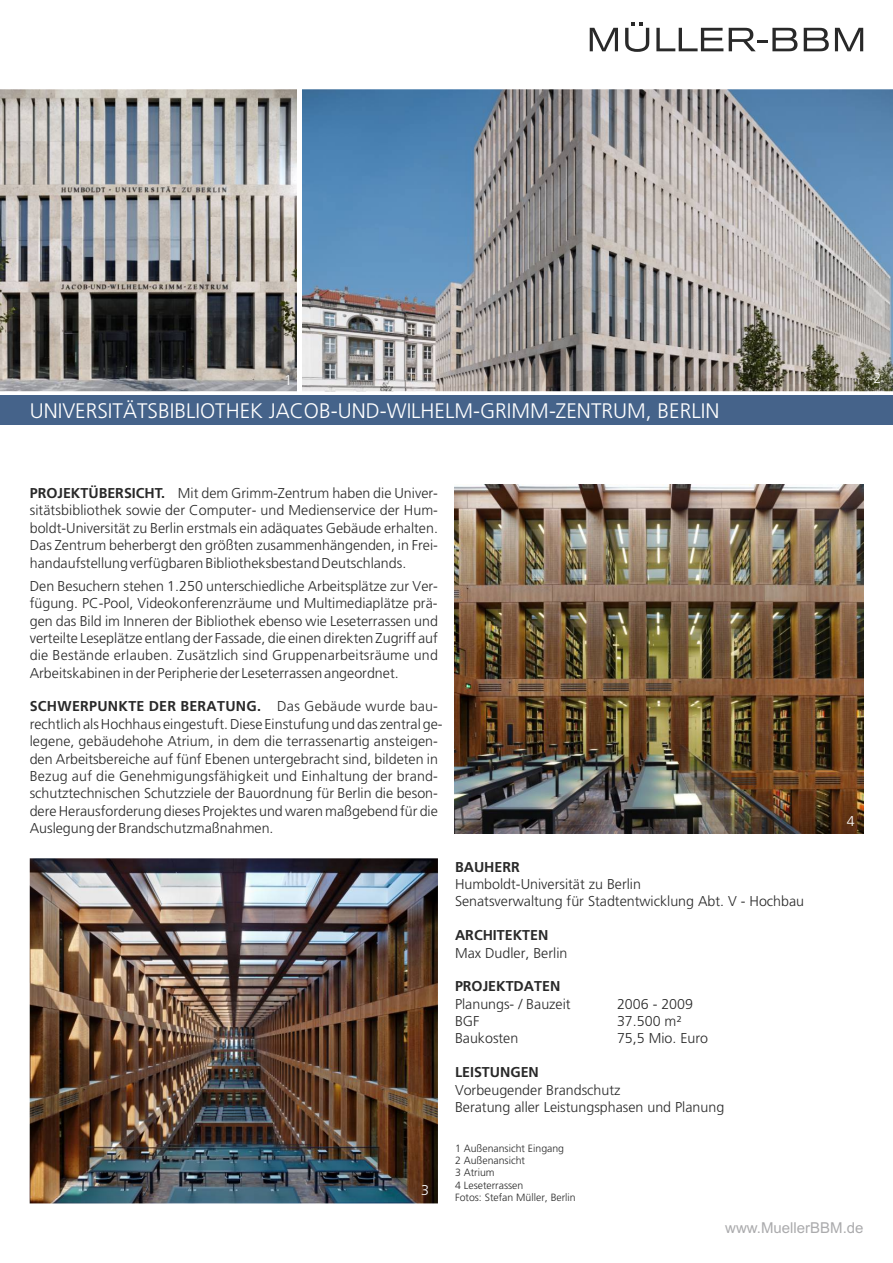
<style>
.page{position:relative;width:893px;height:1263px;background:#fff}
.page>*{position:absolute;margin:0;border:0;box-sizing:border-box;transform-origin:0 0}
.t1{font:300 21px "Frutiger LT";color:#fff}
.t2{font:15px "Arial";color:#ababad}
.t3{font:300 14.25px/17.4px "Frutiger LT";color:#292929}
.t4{font:700 14.25px "Frutiger LT";color:#292929}
.t5{font:300 14.25px "Frutiger LT";color:#fff}
.t6{font:300 10.5px/12.1px "Frutiger LT";color:#292929}
.s1{font-weight:700}
</style>
<div class="page">
<img style="left:30px;top:858px;width:408px;height:345px">
<img style="left:0;top:89px;width:297px;height:302px">
<img style="left:302px;top:89px;width:591px;height:302px">
<img style="left:455px;top:485px;width:408px;height:348px">
<div style="left:0;top:395px;width:893px;height:30px;background:#45638a"></div>
<svg style="left:835px;top:28px;width:28px;height:23px"></svg>
<svg style="left:804px;top:28px;width:25px;height:23px"></svg>
<svg style="left:729px;top:28px;width:68px;height:23px"></svg>
<svg style="left:656px;top:28px;width:67px;height:23px"></svg>
<svg style="left:625px;top:22px;width:24px;height:30px"></svg>
<svg style="left:590px;top:28px;width:28px;height:23px"></svg>
<p class="t5" style="left:284px;top:374px;width:9px">1</p>
<p class="t5" style="left:873px;top:373px;width:9px">2</p>
<h1 class="t1" style="left:30px;top:403px;width:691px">UNIVERSITÄTSBIBLIOTHEK JACOB-UND-WILHELM-GRIMM-ZENTRUM, BERLIN</h1>
<p class="t3" style="left:30px;top:486px;width:410px;text-align:justify"><span class="s1">PROJEKTÜBERSICHT.</span> Mit dem Grimm-Zentrum haben die Univer&shy;sitätsbibliothek sowie der Computer- und Medienservice der Hum&shy;boldt-Universität zu Berlin erstmals ein adäquates Gebäude erhalten.<br>Das Zentrum beherbergt den größten zusammenhängenden, in Frei&shy;handaufstellung verfügbaren Bibliotheksbestand Deutschlands.</p>
<p class="t3" style="left:30px;top:578px;width:410px;text-align:justify">Den Besuchern stehen 1.250 unterschiedliche Arbeitsplätze zur Ver&shy;fügung. PC-Pool, Videokonferenzräume und Multimediaplätze prä&shy;gen das Bild im Inneren der Bibliothek ebenso wie Leseterrassen und verteilte Leseplätze entlang der Fassade, die einen direkten Zugriff auf die Bestände erlauben. Zusätzlich sind Gruppenarbeitsräume und Arbeitskabinen in der Peripherie der Leseterrassen angeordnet.</p>
<p class="t3" style="left:30px;top:699px;width:414px"><span class="s1">SCHWERPUNKTE DER BERATUNG.</span> Das Gebäude wurde bau&shy;rechtlich als Hochhaus eingestuft. Diese Einstufung und das zentral ge&shy;legene, gebäudehohe Atrium, in dem die terrassenartig ansteigen&shy;den Arbeitsbereiche auf fünf Ebenen untergebracht sind, bildeten in Bezug auf die Genehmigungsfähigkeit und Einhaltung der brand&shy;schutztechnischen Schutzziele der Bauordnung für Berlin die beson&shy;dere Herausforderung dieses Projektes und waren maßgebend für die Auslegung der Brandschutzmaßnahmen.</p>
<p class="t5" style="left:421px;top:1184px;width:9px">3</p>
<p class="t4" style="left:455px;top:861px;width:66px">BAUHERR</p>
<p class="t3" style="left:455px;top:876px;width:351px">Humboldt-Universität zu Berlin<br>Senatsverwaltung für Stadtentwicklung Abt. V - Hochbau</p>
<p class="t4" style="left:455px;top:929px;width:95px">ARCHITEKTEN</p>
<p class="t3" style="left:455px;top:945px;width:114px">Max Dudler, Berlin</p>
<p class="t4" style="left:455px;top:981px;width:107px">PROJEKTDATEN</p>
<p class="t3" style="left:455px;top:996px;width:117px">Planungs- / Bauzeit</p>
<p class="t3" style="left:617px;top:996px;width:78px">2006 - 2009</p>
<p class="t3" style="left:455px;top:1013px;width:26px">BGF</p>
<p class="t3" style="left:617px;top:1013px;width:66px">37.500 m²</p>
<p class="t3" style="left:455px;top:1031px;width:65px">Baukosten</p>
<p class="t3" style="left:617px;top:1031px;width:93px">75,5 Mio. Euro</p>
<p class="t4" style="left:455px;top:1066px;width:85px">LEISTUNGEN</p>
<p class="t3" style="left:455px;top:1082px;width:271px">Vorbeugender Brandschutz<br>Beratung aller Leistungsphasen und Planung</p>
<p class="t6" style="left:455px;top:1143px;width:122px">1 Außenansicht Eingang<br>2 Außenansicht<br>3 Atrium<br>4 Leseterrassen<br>Fotos: Stefan Müller, Berlin</p>
<p class="t5" style="left:847px;top:815px;width:9px">4</p>
<p class="t2" style="left:725px;top:1222px;width:140px">www.MuellerBBM.de</p>
</div>
